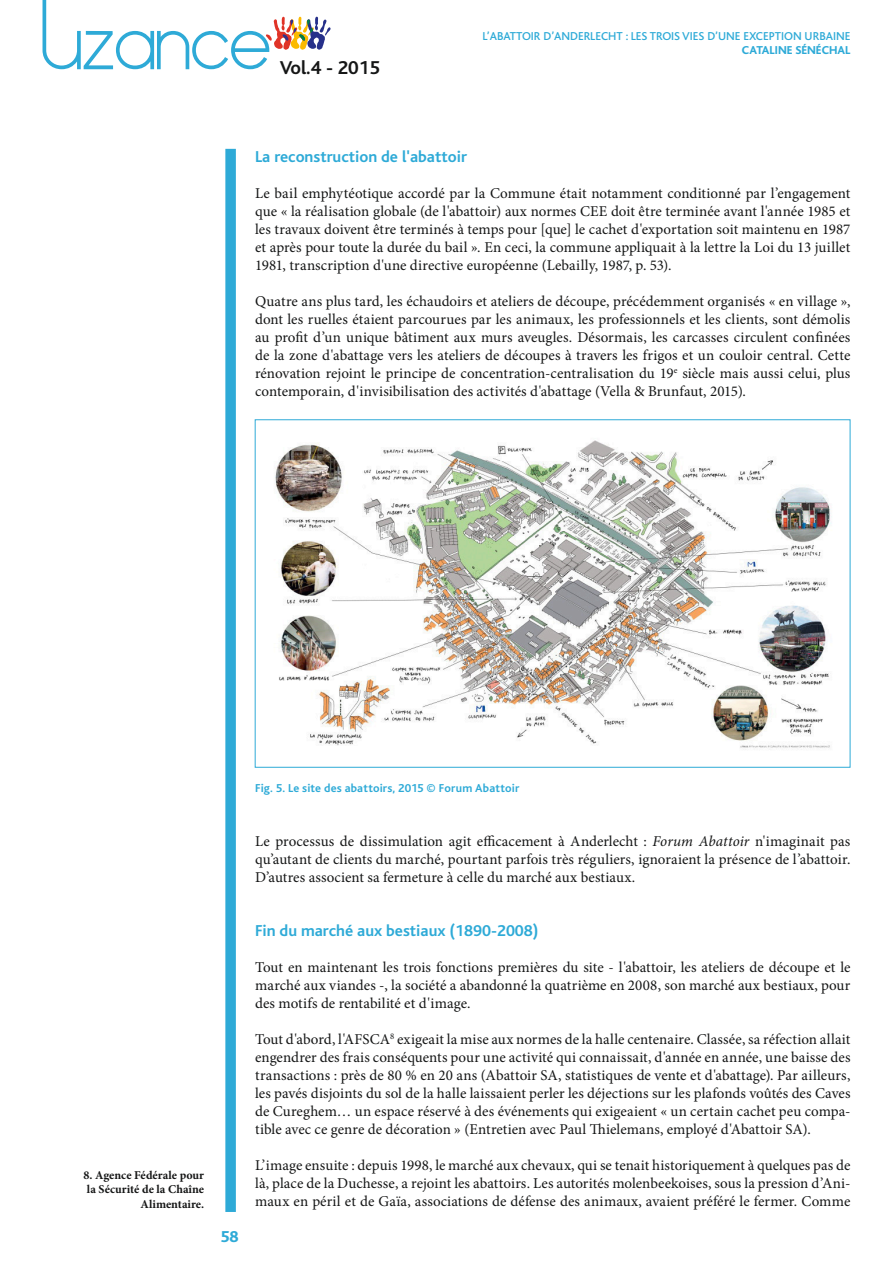
<style>
.page{position:relative;width:893px;height:1263px;background:#fff}
.page>*{position:absolute;margin:0;border:0;box-sizing:border-box;transform-origin:0 0}
.t1{font:700 19.5px "Bliss";color:#151616}
.t2{font:700 16.5px "Bliss";color:#2eaad7}
.t3{font:800 16.5px "Bliss";color:#2eaad7}
.t4{font:15px/18px "Minion Pro";letter-spacing:.005em;color:#151616;text-align:justify}
.t5{font:500 12px "Bliss";color:#2eaad7}
.t6{font:700 12px/14.4px "Minion Pro";color:#151616;text-align:right}
.t7{font:700 12px "Bliss";letter-spacing:.01em;color:#2eaad7}
.t8{font:800 12px "Bliss";color:#2eaad7}
.s1{font-style:italic}
</style>
<div class="page">
<div style="left:225px;top:149px;width:11px;height:1063px;background:#2eaad7"></div>
<svg style="left:43px;top:0;width:288px;height:69px"></svg>
<img style="left:275px;top:440px;width:557px;height:308px">
<h1 class="t1" style="left:280px;top:58px;width:102px">Vol.4 - 2015</h1>
<p class="t5" style="left:482px;top:30px;width:369px">L’ABATTOIR D’ANDERLECHT : LES TROIS VIES D’UNE EXCEPTION URBAINE</p>
<p class="t8" style="left:742px;top:44px;width:110px">CATALINE SÉNÉCHAL</p>
<p class="t2" style="left:255px;top:148px;width:213px">La reconstruction de l'abattoir</p>
<p class="t4" style="left:255px;top:184px;width:597px">Le bail emphytéotique accordé par la Commune était notamment conditionné par l’engagement que « la réalisation globale (de l'abattoir) aux normes CEE doit être terminée avant l'année 1985 et les travaux doivent être terminés à temps pour [que] le cachet d'exportation soit maintenu en 1987 et après pour toute la durée du bail ». En ceci, la commune appliquait à la lettre la Loi du 13 juillet 1981, transcription d'une directive européenne (Lebailly, 1987, p. 53).</p>
<p class="t4" style="left:255px;top:292px;width:597px">Quatre ans plus tard, les échaudoirs et ateliers de découpe, précédemment organisés « en village », dont les ruelles étaient parcourues par les animaux, les professionnels et les clients, sont démolis au profit d’un unique bâtiment aux murs aveugles. Désormais, les carcasses circulent confinées de la zone d'abattage vers les ateliers de découpes à travers les frigos et un couloir central. Cette rénovation rejoint le principe de concentration-centralisation du 19<sup>e</sup> siècle mais aussi celui, plus contemporain, d'invisibilisation des activités d'abattage (Vella &amp; Brunfaut, 2015).</p>
<p class="t6" style="left:83px;top:1168px;width:122px">8. Agence Fédérale pour la Sécurité de la Chaîne<br>Alimentaire.</p>
<p class="t3" style="left:221px;top:1228px;width:20px">58</p>
<p class="t7" style="left:255px;top:781px;width:266px">Fig. 5. Le site des abattoirs, 2015 © Forum Abattoir</p>
<p class="t4" style="left:255px;top:832px;width:597px">Le processus de dissimulation agit efficacement à Anderlecht : <span class="s1">Forum Abattoir</span> n'imaginait pas qu’autant de clients du marché, pourtant parfois très réguliers, ignoraient la présence de l’abattoir.<br>D’autres associent sa fermeture à celle du marché aux bestiaux.</p>
<p class="t2" style="left:255px;top:922px;width:285px">Fin du marché aux bestiaux (1890-2008)</p>
<p class="t4" style="left:255px;top:958px;width:597px">Tout en maintenant les trois fonctions premières du site - l'abattoir, les ateliers de découpe et le marché aux viandes -, la société a abandonné la quatrième en 2008, son marché aux bestiaux, pour des motifs de rentabilité et d'image.</p>
<p class="t4" style="left:255px;top:1030px;width:597px">Tout d'abord, l'AFSCA<sup>8</sup> exigeait la mise aux normes de la halle centenaire. Classée, sa réfection allait engendrer des frais conséquents pour une activité qui connaissait, d'année en année, une baisse des transactions : près de 80 % en 20 ans (Abattoir SA, statistiques de vente et d'abattage). Par ailleurs, les pavés disjoints du sol de la halle laissaient perler les déjections sur les plafonds voûtés des Caves de Cureghem… un espace réservé à des événements qui exigeaient « un certain cachet peu compa&shy;tible avec ce genre de décoration » (Entretien avec Paul Thielemans, employé d'Abattoir SA).</p>
<p class="t4" style="left:255px;top:1156px;width:597px">L’image ensuite : depuis 1998, le marché aux chevaux, qui se tenait historiquement à quelques pas de là, place de la Duchesse, a rejoint les abattoirs. Les autorités molenbeekoises, sous la pression d’Ani&shy;maux en péril et de Gaïa, associations de défense des animaux, avaient préféré le fermer. Comme</p>
</div>
